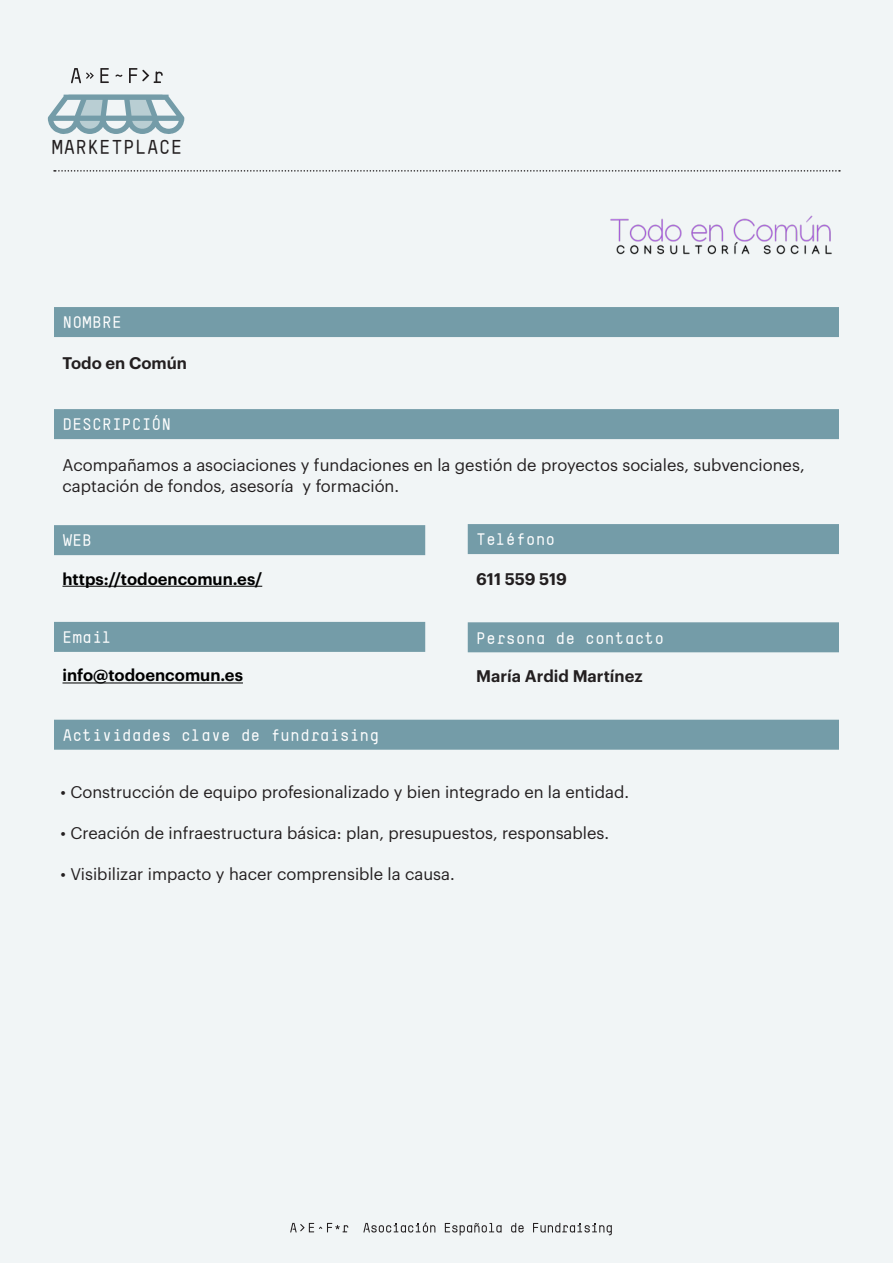
<style>
.page{position:relative;width:893px;height:1263px;background:#f1f5f6}
.page>*{position:absolute;margin:0;border:0;box-sizing:border-box;transform-origin:0 0}
.t1{font:700 19.95px "T Star Mono Round";color:#231f20}
.t2{font:16.5px/21px "Graphik";color:#231f20}
.Campos{font:700 16.5px "T Star Mono Round";color:#fff}
.t3{font:600 16.5px "Graphik";color:#000}
.t4{font:600 16.5px "Graphik";color:#231f20}
</style>
<div class="page">
<div style="left:54px;top:307px;width:785px;height:30px;background:#749ca8"></div>
<div style="left:54px;top:409px;width:785px;height:30px;background:#749ca8"></div>
<div style="left:54px;top:525px;width:371px;height:30px;background:#749ca8"></div>
<hr style="left:63px;top:586px;width:199px;height:1px;background:#000">
<div style="left:468px;top:524px;width:371px;height:30px;background:#749ca8"></div>
<div style="left:54px;top:622px;width:371px;height:30px;background:#749ca8"></div>
<hr style="left:63px;top:682px;width:180px;height:1px;background:#000">
<div style="left:468px;top:622px;width:371px;height:30px;background:#749ca8"></div>
<div style="left:54px;top:720px;width:785px;height:30px;background:#749ca8"></div>
<svg style="left:290px;top:1223px;width:58px;height:9px"></svg>
<svg style="left:445px;top:1223px;width:57px;height:12px"></svg>
<svg style="left:511px;top:1223px;width:13px;height:9px"></svg>
<svg style="left:533px;top:1223px;width:79px;height:12px"></svg>
<svg style="left:363px;top:1222px;width:72px;height:10px"></svg>
<svg style="left:115px;top:74px;width:7px;height:3px"></svg>
<svg style="left:100px;top:68px;width:9px;height:15px"></svg>
<svg style="left:129px;top:68px;width:34px;height:15px"></svg>
<svg style="left:71px;top:68px;width:23px;height:15px"></svg>
<svg style="left:54px;top:170px;width:786px;height:2px"></svg>
<svg style="left:48px;top:95px;width:136px;height:39px"></svg>
<img style="left:610px;top:215px;width:222px;height:40px">
<p class="t1" style="left:52px;top:135px;width:133px">MARKETPLACE</p>
<p class="Campos" style="left:63px;top:313px;width:61px">NOMBRE</p>
<p class="t4" style="left:63px;top:350px;width:126px">Todo en Común</p>
<p class="Campos" style="left:63px;top:415px;width:110px">DESCRIPCIÓN</p>
<p class="t2" style="left:63px;top:453px;width:744px">Acompañamos a asociaciones y fundaciones en la gestión de proyectos sociales, subvenciones, captación de fondos, asesoría y formación.</p>
<p class="Campos" style="left:63px;top:531px;width:31px">WEB</p>
<p class="t3" style="left:63px;top:566px;width:201px">https://todoencomun.es/</p>
<p class="Campos" style="left:476px;top:530px;width:81px">Teléfono</p>
<p class="t4" style="left:476px;top:566px;width:92px">611 559 519</p>
<p class="Campos" style="left:63px;top:627px;width:51px">Email</p>
<p class="t3" style="left:63px;top:663px;width:182px">info@todoencomun.es</p>
<p class="Campos" style="left:63px;top:725px;width:318px">Actividades clave de fundraising</p>
<p class="Campos" style="left:476px;top:628px;width:190px">Persona de contacto</p>
<p class="t4" style="left:476px;top:663px;width:168px">María Ardid Martínez</p>
<p class="t2" style="left:61px;top:780px;width:570px">• Construcción de equipo profesionalizado y bien integrado en la entidad.</p>
<p class="t2" style="left:61px;top:821px;width:550px">• Creación de infraestructura básica: plan, presupuestos, responsables.</p>
<p class="t2" style="left:61px;top:862px;width:396px">• Visibilizar impacto y hacer comprensible la causa.</p>
</div>
